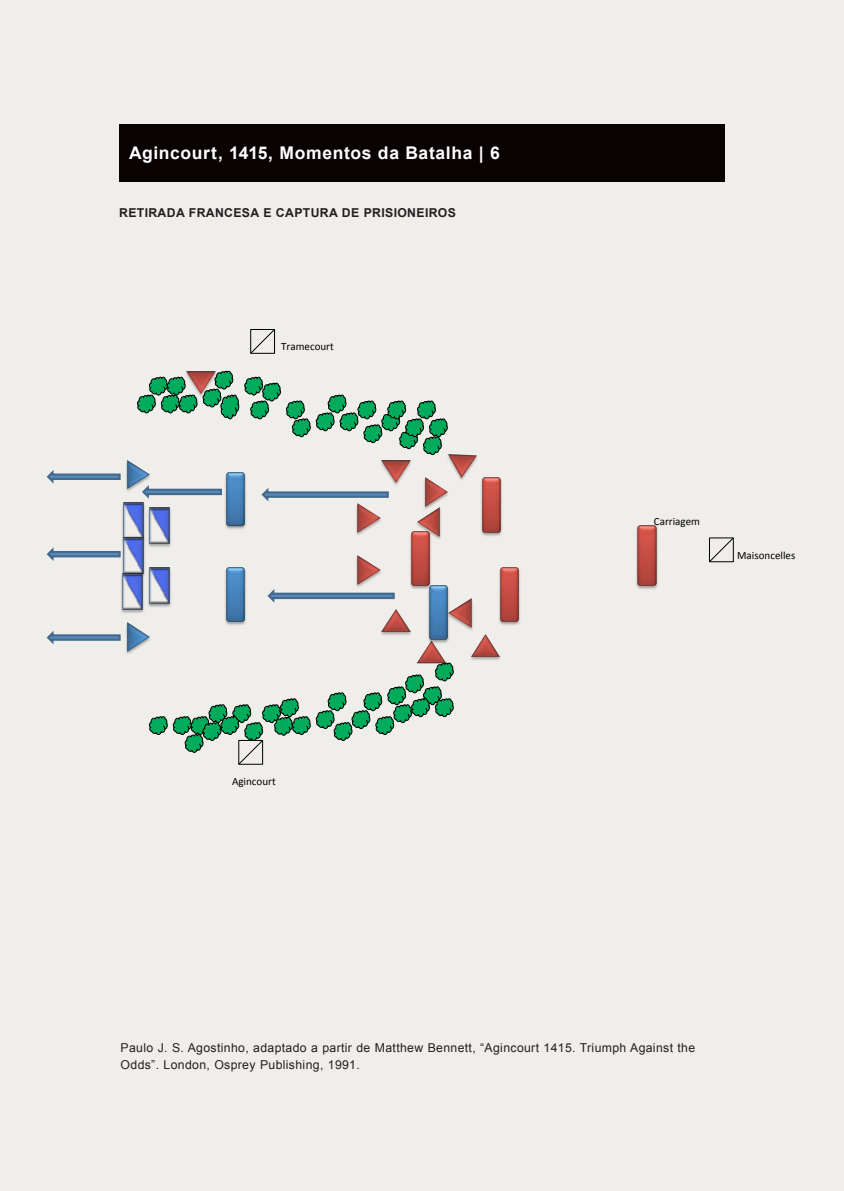
<style>
.page{position:relative;width:844px;height:1191px;background:#fff}
.page>*{position:absolute;margin:0;border:0;box-sizing:border-box;transform-origin:0 0}
.Legenda_caixa{font:700 17.5px "Arial";letter-spacing:.035em;color:#fff}
.Legenda_Crédito{font:12.25px/17.5px "Arial";letter-spacing:.03em;color:#231f20}
.Legenda_Crédito-2{font:700 12.25px "Arial";letter-spacing:.03em;color:#231f20}
.t1{font:11.03px "Calibri";color:#000}
</style>
<div class="page">
<div style="left:0;top:0;width:843px;height:1191px;background:#f0eeeb"></div>
<img style="left:148px;top:567px;width:23px;height:40px">
<img style="left:424px;top:477px;width:24px;height:29px">
<img style="left:499px;top:567px;width:21px;height:58px">
<img style="left:636px;top:525px;width:22px;height:64px">
<img style="left:417px;top:645px;width:29px;height:17px">
<img style="left:381px;top:609px;width:30px;height:26px">
<img style="left:444px;top:454px;width:33px;height:29px">
<img style="left:126px;top:460px;width:24px;height:31px">
<img style="left:126px;top:622px;width:24px;height:32px">
<img style="left:186px;top:371px;width:17px;height:28px">
<svg style="left:709px;top:537px;width:25px;height:26px"></svg>
<svg style="left:250px;top:329px;width:25px;height:25px"></svg>
<svg style="left:137px;top:377px;width:60px;height:36px"></svg>
<svg style="left:203px;top:371px;width:107px;height:66px"></svg>
<svg style="left:316px;top:395px;width:131px;height:60px"></svg>
<svg style="left:149px;top:698px;width:161px;height:67px"></svg>
<svg style="left:316px;top:662px;width:137px;height:79px"></svg>
<img style="left:481px;top:477px;width:21px;height:59px">
<img style="left:410px;top:531px;width:21px;height:58px">
<img style="left:381px;top:460px;width:30px;height:25px">
<img style="left:413px;top:506px;width:28px;height:36px">
<img style="left:471px;top:634px;width:29px;height:26px">
<img style="left:356px;top:504px;width:25px;height:31px">
<img style="left:356px;top:555px;width:25px;height:31px">
<img style="left:451px;top:598px;width:22px;height:32px">
<img style="left:425px;top:583px;width:26px;height:62px">
<img style="left:225px;top:472px;width:21px;height:57px">
<svg style="left:261px;top:488px;width:128px;height:16px"></svg>
<svg style="left:46px;top:631px;width:75px;height:14px"></svg>
<svg style="left:140px;top:482px;width:82px;height:17px"></svg>
<img style="left:225px;top:567px;width:21px;height:58px">
<svg style="left:267px;top:586px;width:128px;height:17px"></svg>
<img style="left:148px;top:507px;width:23px;height:40px">
<img style="left:122px;top:502px;width:23px;height:33px">
<img style="left:122px;top:535px;width:23px;height:36px">
<img style="left:121px;top:571px;width:24px;height:42px">
<svg style="left:46px;top:547px;width:75px;height:14px"></svg>
<svg style="left:46px;top:470px;width:75px;height:14px"></svg>
<div style="left:119px;top:124px;width:605px;height:57px;background:#080302"></div>
<p class="Legenda_caixa" style="left:129px;top:141px;width:372px">Agincourt, 1415, Momentos da Batalha | 6</p>
<p class="Legenda_Crédito-2" style="left:119px;top:205px;width:338px">RETIRADA FRANCESA E CAPTURA DE PRISIONEIROS</p>
<p class="t1" style="left:281px;top:340px;width:54px">Tramecourt</p>
<p class="t1" style="left:232px;top:774px;width:45px">Agincourt</p>
<p class="t1" style="left:653px;top:514px;width:48px">Carriagem</p>
<p class="t1" style="left:737px;top:548px;width:60px">Maisoncelles</p>
<p class="Legenda_Crédito" style="left:121px;top:1038px;width:576px">Paulo J. S. Agostinho, adaptado a partir de Matthew Bennett, “Agincourt 1415. Triumph Against the<br>Odds”. London, Osprey Publishing, 1991.</p>
</div>
